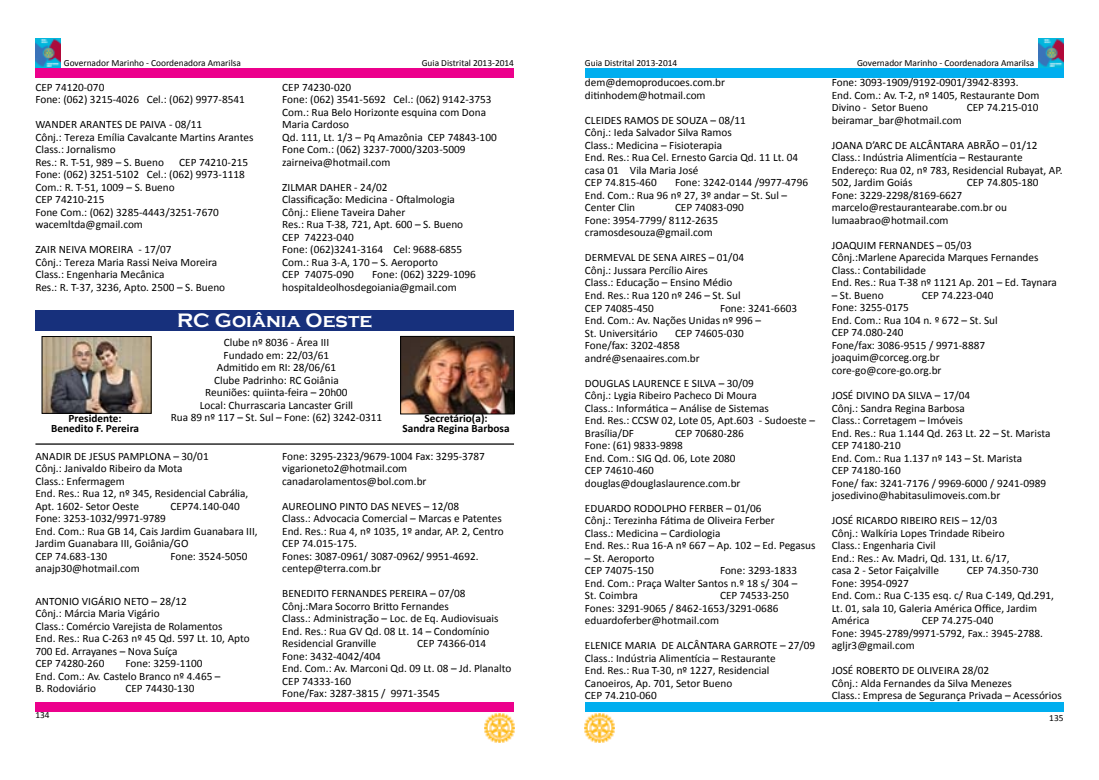
<style>
.page{position:relative;width:1099px;height:780px;background:#fff}
.page>*{position:absolute;margin:0;border:0;box-sizing:border-box;transform-origin:0 0}
.t1{font:700 20px "Copperplate Gothic";color:#fff}
.t2{font:11.25px/12.5px "Calibri";color:#000}
.t3{font:700 11.25px/10px "Calibri";color:#000;text-align:center}
.t4{font:9.38px "Calibri";color:#000}
</style>
<div class="page">
<div style="left:35px;top:69px;width:479px;height:9px;background:#ec008c"></div>
<img style="left:485px;top:713px;width:29px;height:30px">
<div style="left:35px;top:702px;width:479px;height:9px;background:#ec008c"></div>
<div style="left:585px;top:702px;width:478px;height:9px;background:#00aeef"></div>
<img style="left:585px;top:713px;width:29px;height:30px">
<div style="left:585px;top:69px;width:478px;height:9px;background:#00aeef"></div>
<img style="left:35px;top:38px;width:25px;height:29px">
<img style="left:1038px;top:38px;width:25px;height:29px">
<div style="left:35px;top:310px;width:479px;height:21px;background:#17307c"></div>
<hr style="left:35px;top:443px;width:479px;height:1px;background:#000">
<img style="left:44px;top:338px;width:105px;height:73px">
<div style="left:42px;top:336px;width:109px;height:77px;border:1px solid #000"></div>
<img style="left:402px;top:338px;width:110px;height:74px">
<div style="left:400px;top:336px;width:114px;height:78px;border:1px solid #000"></div>
<p class="t4" style="left:64px;top:56px;width:179px">Governador Marinho - Coordenadora Amarilsa</p>
<p class="t4" style="left:421px;top:56px;width:94px">Guia Distrital 2013-2014</p>
<p class="t2" style="left:282px;top:81px;width:216px">CEP 74230-020<br>Fone: (062) 3541-5692 Cel.: (062) 9142-3753<br>Com.: Rua Belo Horizonte esquina com Dona<br>Maria Cardoso<br>Qd. 111, Lt. 1/3 – Pq Amazônia CEP 74843-100<br>Fone Com.: (062) 3237-7000/3203-5009 zairneiva@hotmail.com</p>
<p class="t2" style="left:282px;top:180px;width:182px">ZILMAR DAHER - 24/02<br>Classificação: Medicina - Oftalmologia<br>Cônj.: Eliene Taveira Daher<br>Res.: Rua T-38, 721, Apt. 600 – S. Bueno<br>CEP 74223-040<br>Fone: (062)3241-3164 Cel: 9688-6855<br>Com.: Rua 3-A, 170 – S. Aeroporto<br>CEP 74075-090</p>
<p class="t2" style="left:35px;top:81px;width:211px">CEP 74120-070<br>Fone: (062) 3215-4026 Cel.: (062) 9977-8541</p>
<p class="t2" style="left:35px;top:118px;width:220px">WANDER ARANTES DE PAIVA - 08/11<br>Cônj.: Tereza Emília Cavalcante Martins Arantes<br>Class.: Jornalismo<br>Res.: R. T-51, 989 – S. Bueno</p>
<p class="t2" style="left:35px;top:156px;width:214px;text-indent:144px">CEP 74210-215<br>Fone: (062) 3251-5102 Cel.: (062) 9973-1118<br>Com.: R. T-51, 1009 – S. Bueno<br>CEP 74210-215<br>Fone Com.: (062) 3285-4443/3251-7670 wacemltda@gmail.com</p>
<p class="t2" style="left:35px;top:243px;width:191px">ZAIR NEIVA MOREIRA - 17/07<br>Cônj.: Tereza Maria Rassi Neiva Moreira Class.: Engenharia Mecânica<br>Res.: R. T-37, 3236, Apto. 2500 – S. Bueno</p>
<p class="t2" style="left:282px;top:268px;width:195px;text-indent:90px">Fone: (062) 3229-1096 hospitaldeolhosdegoiania@gmail.com</p>
<h1 class="t1" style="left:177px;top:309px;width:197px">RC Goiânia Oeste</h1>
<p class="t2" style="left:200px;top:336px;width:155px;text-align:center">Clube nº 8036 - Área III<br>Fundado em: 22/03/61<br>Admitido em RI: 28/06/61<br>Clube Padrinho: RC Goiânia<br>Reuniões: quiinta-feira – 20h00<br>Local: Churrascaria Lancaster Grill</p>
<p class="t3" style="left:69px;top:413px;width:54px">Presidente:</p>
<p class="t2" style="left:171px;top:411px;width:213px">Rua 89 nº 117 – St. Sul – Fone: (62) 3242-0311</p>
<p class="t3" style="left:51px;top:423px;width:89px">Benedito F. Pereira</p>
<p class="t3" style="left:402px;top:413px;width:108px">Secretário(a):<br>Sandra Regina Barbosa</p>
<p class="t2" style="left:35px;top:449px;width:214px">ANADIR DE JESUS PAMPLONA – 30/01<br>Cônj.: Janivaldo Ribeiro da Mota<br>Class.: Enfermagem<br>End. Res.: Rua 12, nº 345, Residencial Cabrália,<br>Apt. 1602- Setor Oeste</p>
<p class="t2" style="left:282px;top:449px;width:204px">Fone: 3295-2323/9679-1004 Fax: 3295-3787 vigarioneto2@hotmail.com canadarolamentos@bol.com.br</p>
<p class="t2" style="left:282px;top:499px;width:223px">AUREOLINO PINTO DAS NEVES – 12/08<br>Class.: Advocacia Comercial – Marcas e Patentes End. Res.: Rua 4, nº 1035, 1º andar, AP. 2, Centro CEP 74.015-175.<br>Fones: 3087-0961/ 3087-0962/ 9951-4692. centep@terra.com.br</p>
<p class="t2" style="left:282px;top:586px;width:218px">BENEDITO FERNANDES PEREIRA – 07/08<br>Cônj.:Mara Socorro Britto Fernandes<br>Class.: Administração – Loc. de Eq. Audiovisuais End. Res.: Rua GV Qd. 08 Lt. 14 – Condomínio Residencial Granville</p>
<p class="t2" style="left:170px;top:499px;width:71px">CEP74.140-040</p>
<p class="t2" style="left:35px;top:512px;width:224px">Fone: 3253-1032/9971-9789<br>End. Com.: Rua GB 14, Cais Jardim Guanabara III,<br>Jardim Guanabara III, Goiânia/GO<br>CEP 74.683-130</p>
<p class="t2" style="left:170px;top:549px;width:79px">Fone: 3524-5050</p>
<p class="t2" style="left:35px;top:562px;width:106px">anajp30@hotmail.com</p>
<p class="t2" style="left:35px;top:594px;width:216px">ANTONIO VIGÁRIO NETO – 28/12<br>Cônj.: Márcia Maria Vigário<br>Class.: Comércio Varejista de Rolamentos<br>End. Res.: Rua C-263 nº 45 Qd. 597 Lt. 10, Apto<br>700 Ed. Arrayanes – Nova Suíça<br>CEP 74280-260</p>
<p class="t2" style="left:417px;top:636px;width:70px">CEP 74366-014</p>
<p class="t2" style="left:282px;top:649px;width:230px">Fone: 3432-4042/404<br>End. Com.: Av. Marconi Qd. 09 Lt. 08 – Jd. Planalto<br>CEP 74333-160<br>Fone/Fax: 3287-3815 / 9971-3545</p>
<p class="t2" style="left:35px;top:657px;width:187px;text-indent:90px">Fone: 3259-1100<br>End. Com.: Av. Castelo Branco nº 4.465 –<br>B. Rodoviário</p>
<p class="t2" style="left:125px;top:682px;width:70px">CEP 74430-130</p>
<p class="t4" style="left:585px;top:56px;width:94px">Guia Distrital 2013-2014</p>
<p class="t4" style="left:857px;top:57px;width:179px">Governador Marinho - Coordenadora Amarilsa</p>
<p class="t2" style="left:585px;top:76px;width:142px">dem@demoproducoes.com.br ditinhodem@hotmail.com</p>
<p class="t2" style="left:585px;top:114px;width:215px">CLEIDES RAMOS DE SOUZA – 08/11<br>Cônj.: Ieda Salvador Silva Ramos<br>Class.: Medicina – Fisioterapia<br>End. Res.: Rua Cel. Ernesto Garcia Qd. 11 Lt. 04 casa 01 Vila Maria José<br>CEP 74.815-460</p>
<p class="t2" style="left:585px;top:176px;width:225px;text-indent:90px">Fone: 3242-0144 /9977-4796<br>End. Com.: Rua 96 nº 27, 3º andar – St. Sul –<br>Center Clin</p>
<p class="t2" style="left:585px;top:201px;width:160px;text-indent:90px">CEP 74083-090<br>Fone: 3954-7799/ 8112-2635 cramosdesouza@gmail.com</p>
<p class="t2" style="left:585px;top:251px;width:161px">DERMEVAL DE SENA AIRES – 01/04<br>Cônj.: Jussara Percílio Aires<br>Class.: Educação – Ensino Médio<br>End. Res.: Rua 120 nº 246 – St. Sul<br>CEP 74085-450</p>
<p class="t2" style="left:585px;top:301px;width:214px;text-indent:135px">Fone: 3241-6603<br>End. Com.: Av. Nações Unidas nº 996 –<br>St. Universitário</p>
<p class="t2" style="left:585px;top:326px;width:160px;text-indent:90px">CEP 74605-030<br>Fone/fax: 3202-4858 andré@senaaires.com.br</p>
<p class="t2" style="left:585px;top:376px;width:231px">DOUGLAS LAURENCE E SILVA – 30/09<br>Cônj.: Lygia Ribeiro Pacheco Di Moura<br>Class.: Informática – Análise de Sistemas<br>End. Res.: CCSW 02, Lote 05, Apt.603 - Sudoeste – Brasília/DF</p>
<p class="t2" style="left:585px;top:426px;width:160px;text-indent:90px">CEP 70680-286<br>Fone: (61) 9833-9898<br>End. Com.: SIG Qd. 06, Lote 2080<br>CEP 74610-460 douglas@douglaslaurence.com.br</p>
<p class="t2" style="left:585px;top:501px;width:232px">EDUARDO RODOLPHO FERBER – 01/06<br>Cônj.: Terezinha Fátima de Oliveira Ferber<br>Class.: Medicina – Cardiologia<br>End. Res.: Rua 16-A nº 667 – Ap. 102 – Ed. Pegasus</p>
<p class="t2" style="left:585px;top:551px;width:71px">– St. Aeroporto<br>CEP 74075-150</p>
<p class="t2" style="left:585px;top:563px;width:214px;text-align:justify;text-indent:135px">Fone: 3293-1833<br>End. Com.: Praça Walter Santos n.º 18 s/ 304 – St. Coimbra</p>
<p class="t2" style="left:585px;top:588px;width:205px;text-indent:135px">CEP 74533-250<br>Fones: 3291-9065 / 8462-1653/3291-0686 eduardoferber@hotmail.com</p>
<p class="t2" style="left:585px;top:638px;width:232px">ELENICE MARIA DE ALCÂNTARA GARROTE – 27/09<br>Class.: Indústria Alimentícia – Restaurante<br>End. Res.: Rua T-30, nº 1227, Residencial Canoeiros, Ap. 701, Setor Bueno<br>CEP 74.210-060</p>
<p class="t2" style="left:831px;top:76px;width:209px">Fone: 3093-1909/9192-0901/3942-8393.<br>End. Com.: Av. T-2, nº 1405, Restaurante Dom<br>Divino - Setor Bueno</p>
<p class="t2" style="left:966px;top:101px;width:73px">CEP 74.215-010</p>
<p class="t2" style="left:831px;top:113px;width:131px">beiramar_bar@hotmail.com</p>
<p class="t2" style="left:831px;top:138px;width:232px">JOANA D’ARC DE ALCÂNTARA ABRÃO – 01/12<br>Class.: Indústria Alimentícia – Restaurante Endereço: Rua 02, nº 783, Residencial Rubayat, AP.<br>502, Jardim Goiás</p>
<p class="t2" style="left:966px;top:176px;width:73px">CEP 74.805-180</p>
<p class="t2" style="left:831px;top:188px;width:177px">Fone: 3229-2298/8169-6627 marcelo@restaurantearabe.com.br ou lumaabrao@hotmail.com</p>
<p class="t2" style="left:831px;top:238px;width:226px">JOAQUIM FERNANDES – 05/03<br>Cônj.:Marlene Aparecida Marques Fernandes Class.: Contabilidade<br>End. Res.: Rua T-38 nº 1121 Ap. 201 – Ed. Taynara</p>
<p class="t2" style="left:831px;top:288px;width:53px">– St. Bueno</p>
<p class="t2" style="left:921px;top:288px;width:73px">CEP 74.223-040</p>
<p class="t2" style="left:831px;top:301px;width:167px">Fone: 3255-0175<br>End. Com.: Rua 104 n. º 672 – St. Sul<br>CEP 74.080-240<br>Fone/fax: 3086-9515 / 9971-8887 joaquim@corceg.org.br core-go@core-go.org.br</p>
<p class="t2" style="left:831px;top:388px;width:220px">JOSÉ DIVINO DA SILVA – 17/04<br>Cônj.: Sandra Regina Barbosa<br>Class.: Corretagem – Imóveis<br>End. Res.: Rua 1.144 Qd. 263 Lt. 22 – St. Marista<br>CEP 74180-210<br>End. Com.: Rua 1.137 nº 143 – St. Marista<br>CEP 74180-160<br>Fone/ fax: 3241-7176 / 9969-6000 / 9241-0989 josedivino@habitasulimoveis.com.br</p>
<p class="t2" style="left:831px;top:513px;width:179px">JOSÉ RICARDO RIBEIRO REIS – 12/03<br>Cônj.: Walkíria Lopes Trindade Ribeiro Class.: Engenharia Civil<br>End.: Res.: Av. Madri, Qd. 131, Lt. 6/17, casa 2 - Setor Faiçalville</p>
<p class="t2" style="left:966px;top:563px;width:73px">CEP 74.350-730</p>
<p class="t2" style="left:831px;top:576px;width:224px">Fone: 3954-0927<br>End. Com.: Rua C-135 esq. c/ Rua C-149, Qd.291,<br>Lt. 01, sala 10, Galeria América Office, Jardim<br>América</p>
<p class="t2" style="left:831px;top:613px;width:213px;text-indent:90px">CEP 74.275-040<br>Fone: 3945-2789/9971-5792, Fax.: 3945-2788. agljr3@gmail.com</p>
<p class="t2" style="left:831px;top:663px;width:231px">JOSÉ ROBERTO DE OLIVEIRA 28/02<br>Cônj.: Alda Fernandes da Silva Menezes<br>Class.: Empresa de Segurança Privada – Acessórios</p>
<p class="t4" style="left:35px;top:708px;width:16px">134</p>
<p class="t4" style="left:1049px;top:711px;width:16px">135</p>
</div>
